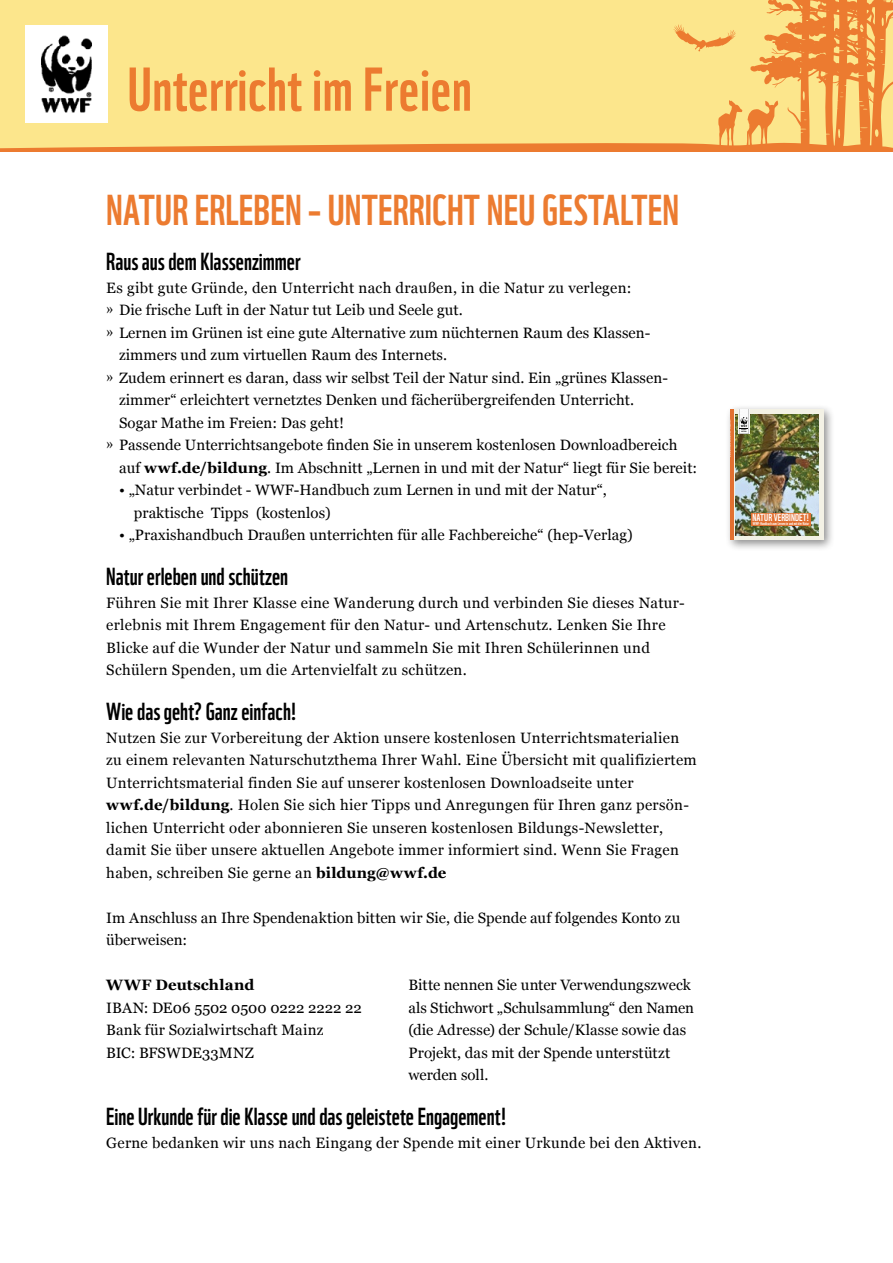
<style>
.page{position:relative;width:893px;height:1263px;background:#fff}
.page>*{position:absolute;margin:0;border:0;box-sizing:border-box;transform-origin:0 0}
.t1{font:60px "WWF";letter-spacing:.01em;color:#ec7b30}
.t2{font:42px "WWF";letter-spacing:.005em;color:#ec7b30}
.t3{font:24px "WWF";letter-spacing:-.005em;color:#000}
.t4{font:15px/22.5px "Georgia";letter-spacing:.02em;color:#000}
.t5{font:15px/22.5px "Georgia";color:#000}
.t6{font:700 15px "Georgia";letter-spacing:.01em;color:#000}
.t7{font:10.05px "WWF";letter-spacing:.005em;color:#fff}
.t8{font:4.05px "WWF";letter-spacing:.005em;color:#fff}
.t9{font:1.65px/1.7px "WWF";color:#000}
.s1{font-family:"Adobe Garamond Pro";font-size:19.5px}
.s2{font-weight:700}
</style>
<div class="page">
<svg style="left:0;top:0;width:893px;height:152px;background:#f9d77f"></svg>
<div style="left:725px;top:404px;width:110px;height:148px;background:#000;opacity:.45"></div>
<div style="left:730px;top:410px;width:94px;height:130px;background:linear-gradient(to right,#f3f1e5,#f3f1e5)"></div>
<img style="left:736px;top:414px;width:83px;height:121px">
<svg style="left:738px;top:410px;width:12px;height:24px"></svg>
<hr style="left:730px;top:410px;width:4px;height:130px;background:#e17031">
<div style="left:751px;top:513px;width:60px;height:13px;background:#e17031"></div>
<img style="left:26px;top:26px;width:81px;height:96px">
<h1 class="t1" style="left:128px;top:42px;width:346px">Unterricht im Freien</h1>
<h2 class="t2" style="left:106px;top:177px;width:574px">NATUR ERLEBEN – UNTERRICHT NEU GESTALTEN</h2>
<h3 class="t3" style="left:106px;top:243px;width:196px">Raus aus dem Klassenzimmer</h3>
<p class="t4" style="left:106px;top:275px;width:527px">Es gibt gute Gründe, den Unterricht nach draußen, in die Natur zu verlegen:</p>
<p class="t4" style="left:106px;top:298px;width:358px"><span class="s1">»</span> Die frische Luft in der Natur tut Leib und Seele gut.</p>
<p class="t4" style="left:106px;top:320px;width:546px"><span class="s1">»</span> Lernen im Grünen ist eine gute Alternative zum nüchternen Raum des Klassen-</p>
<p class="t4" style="left:119px;top:343px;width:330px">zimmers und zum virtuellen Raum des Internets.</p>
<p class="t4" style="left:106px;top:365px;width:563px"><span class="s1">»</span> Zudem erinnert es daran, dass wir selbst Teil der Natur sind. Ein „grünes Klassen-</p>
<p class="t4" style="left:119px;top:388px;width:517px">zimmer“ erleichtert vernetztes Denken und fächerübergreifenden Unterricht.</p>
<p class="t4" style="left:119px;top:410px;width:227px">Sogar Mathe im Freien: Das geht!</p>
<p class="t4" style="left:106px;top:433px;width:573px"><span class="s1">»</span> Passende Unterrichtsangebote finden Sie in unserem kostenlosen Downloadbereich</p>
<p class="t4" style="left:119px;top:455px;width:580px">auf <span class="s2">wwf.de/bildung</span>. Im Abschnitt „Lernen in und mit der Natur“ liegt für Sie bereit:</p>
<p class="t4" style="left:134px;top:478px;width:475px;text-indent:-15px">• „Natur verbindet - WWF-Handbuch zum Lernen in und mit der Natur“, praktische Tipps (kostenlos)</p>
<p class="t4" style="left:119px;top:523px;width:515px">• „Praxishandbuch Draußen unterrichten für alle Fachbereiche“ (hep-Verlag)</p>
<h3 class="t3" style="left:106px;top:558px;width:183px">Natur erleben und schützen</h3>
<p class="t4" style="left:106px;top:590px;width:580px">Führen Sie mit Ihrer Klasse eine Wanderung durch und verbinden Sie dieses Natur&shy;erlebnis mit Ihrem Engagement für den Natur- und Artenschutz. Lenken Sie Ihre Blicke auf die Wunder der Natur und sammeln Sie mit Ihren Schülerinnen und Schülern Spenden, um die Artenvielfalt zu schützen.</p>
<h3 class="t3" style="left:106px;top:693px;width:192px">Wie das geht? Ganz einfach!</h3>
<p class="t4" style="left:106px;top:725px;width:592px">Nutzen Sie zur Vorbereitung der Aktion unsere kostenlosen Unterrichtsmaterialien zu einem relevanten Naturschutzthema Ihrer Wahl. Eine Übersicht mit qualifiziertem Unterrichtsmaterial finden Sie auf unserer kostenlosen Downloadseite unter <span class="s2">wwf.de/bildung</span>. Holen Sie sich hier Tipps und Anregungen für Ihren ganz persön&shy;lichen Unterricht oder abonnieren Sie unseren kostenlosen Bildungs-Newsletter, damit Sie über unsere aktuellen Angebote immer informiert sind. Wenn Sie Fragen haben, schreiben Sie gerne an <span class="s2">bildung@wwf.de</span></p>
<p class="t5" style="left:106px;top:905px;width:576px">Im Anschluss an Ihre Spendenaktion bitten wir Sie, die Spende auf folgendes Konto zu überweisen:</p>
<p class="t6" style="left:106px;top:974px;width:149px">WWF Deutschland</p>
<p class="t4" style="left:106px;top:995px;width:257px">IBAN: DE06 5502 0500 0222 2222 22<br>Bank für Sozialwirtschaft Mainz<br>BIC: BFSWDE33MNZ</p>
<p class="t5" style="left:408px;top:973px;width:287px">Bitte nennen Sie unter Verwendungszweck als Stichwort „Schulsammlung“ den Namen (die Adresse) der Schule/Klasse sowie das Projekt, das mit der Spende unterstützt werden soll.</p>
<h3 class="t3" style="left:106px;top:1098px;width:402px">Eine Urkunde für die Klasse und das geleistete Engagement!</h3>
<p class="t4" style="left:106px;top:1130px;width:597px">Gerne bedanken wir uns nach Eingang der Spende mit einer Urkunde bei den Aktiven.</p>
<p class="t9" style="left:742px;top:428px;width:7px">BILDUNGS-<br>MATERIAL</p>
<p class="t7" style="left:752px;top:510px;width:58px">NATUR VERBINDET!</p>
<p class="t8" style="left:753px;top:520px;width:58px">WWF-Handbuch zum Lernen in und mit der Natur</p>
</div>
